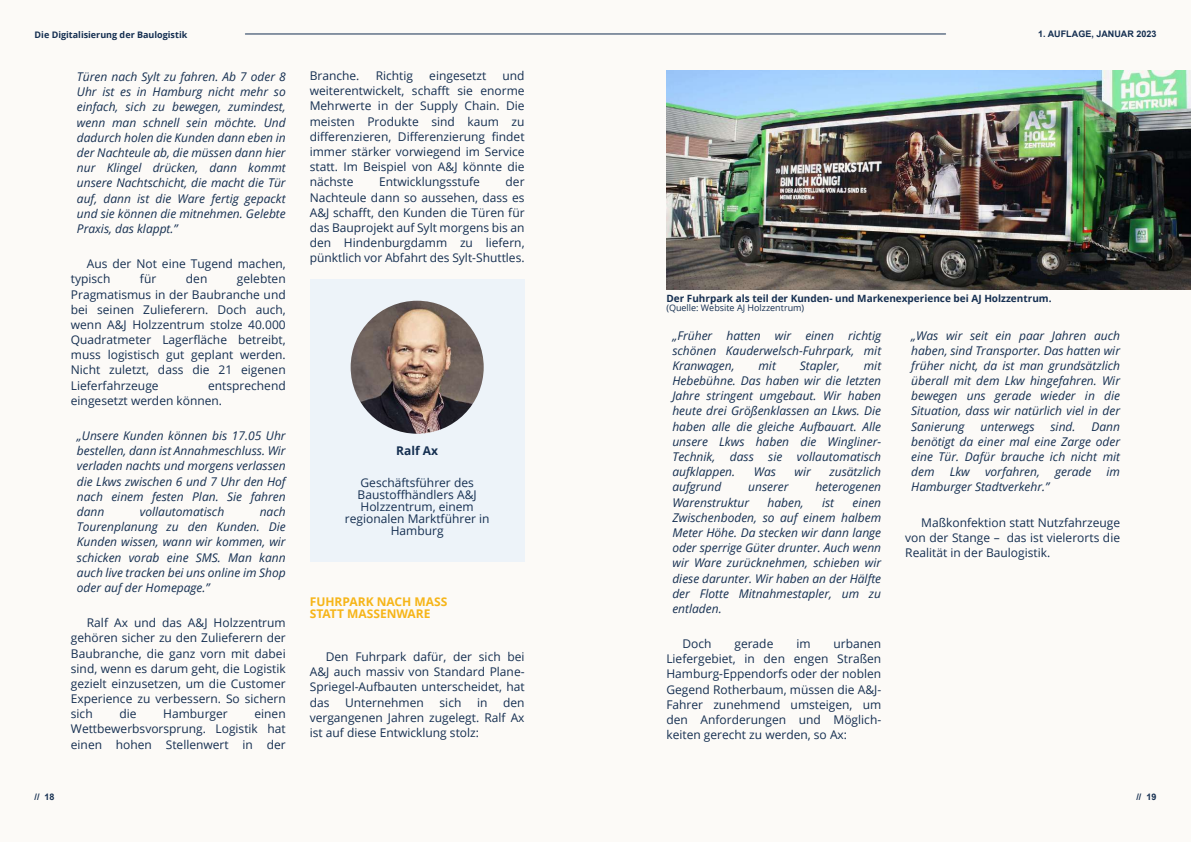
<style>
.page{position:relative;width:1191px;height:842px;background:#fff}
.page>*{position:absolute;margin:0;border:0;box-sizing:border-box;transform-origin:0 0}
.t1{font:italic 12px/15.2px "Open Sans";color:#152f51;text-align:justify}
.t2{font:12px/15.2px "Open Sans";color:#152f51;text-align:justify}
.t3{font:700 12px/12px "Open Sans";color:#f6b519}
.t4{font:700 12px "Open Sans";color:#152f51}
.t5{font:700 10px "Open Sans";color:#152f51}
.t6{font:700 9px "Open Sans";color:#152f51}
.t7{font:9px "Open Sans";color:#152f51}
.t8{font:700 9px "Arial";color:#152f51}
</style>
<div class="page">
<div style="left:0;top:0;width:595px;height:842px;background:#fcfaf7"></div>
<div style="left:595px;top:0;width:596px;height:842px;background:#fcfaf7"></div>
<hr style="left:245px;top:33px;width:700px;height:1px;background:#152f51">
<img style="left:666px;top:71px;width:525px;height:218px">
<div style="left:310px;top:280px;width:214px;height:282px;background:#edf3f9"></div>
<img style="left:351px;top:301px;width:133px;height:133px;border-radius:50%">
<p class="t6" style="left:35px;top:31px;width:154px">Die Digitalisierung der Baulogistik</p>
<p class="t1" style="left:77px;top:70px;width:210px">Türen nach Sylt zu fahren. Ab 7 oder 8<br>Uhr ist es in Hamburg nicht mehr so einfach, sich zu bewegen, zumindest, wenn man schnell sein möchte. Und dadurch holen die Kunden dann eben in der Nachteule ab, die müssen dann hier nur Klingel drücken, dann kommt unsere Nachtschicht, die macht die Tür auf, dann ist die Ware fertig gepackt und sie können die mitnehmen. Gelebte Praxis, das klappt.”</p>
<p class="t2" style="left:71px;top:257px;width:216px;text-indent:16px">Aus der Not eine Tugend machen, typisch</p>
<p class="t2" style="left:140px;top:273px;width:18px">für</p>
<p class="t2" style="left:186px;top:273px;width:23px">den</p>
<p class="t2" style="left:71px;top:273px;width:216px;text-indent:166px">gelebten Pragmatismus in der Baubranche und bei seinen Zulieferern. Doch auch, wenn A&amp;J Holzzentrum stolze 40.000<br>Quadratmeter Lagerfläche betreibt, muss logistisch gut geplant werden.<br>Nicht zuletzt, dass die 21 eigenen Lieferfahrzeuge</p>
<p class="t2" style="left:71px;top:379px;width:216px;text-indent:137px">entsprechend eingesetzt werden können.</p>
<p class="t1" style="left:77px;top:429px;width:210px">„Unsere Kunden können bis 17.05 Uhr bestellen, dann ist Annahmeschluss. Wir verladen nachts und morgens verlassen die Lkws zwischen 6 und 7 Uhr den Hof nach einem festen Plan. Sie fahren dann</p>
<p class="t1" style="left:77px;top:505px;width:210px;text-indent:183px">nach Tourenplanung zu den Kunden. Die Kunden wissen, wann wir kommen, wir schicken vorab eine SMS. Man kann auch live tracken bei uns online im Shop oder auf der Homepage.”</p>
<p class="t2" style="left:71px;top:616px;width:216px;text-indent:16px">Ralf Ax und das A&amp;J Holzzentrum gehören sicher zu den Zulieferern der Baubranche, die ganz vorn mit dabei sind, wenn es darum geht, die Logistik gezielt einzusetzen, um die Customer Experience zu verbessern. So sichern sich</p>
<p class="t1" style="left:140px;top:505px;width:86px">vollautomatisch</p>
<p class="t2" style="left:119px;top:707px;width:19px">die</p>
<p class="t2" style="left:163px;top:707px;width:66px">Hamburger</p>
<p class="t2" style="left:71px;top:707px;width:216px;text-indent:184px">einen Wettbewerbsvorsprung. Logistik hat einen hohen Stellenwert in der</p>
<p class="t2" style="left:310px;top:69px;width:216px;text-indent:193px">und weiterentwickelt, schafft sie enorme Mehrwerte in der Supply Chain. Die meisten Produkte sind kaum zu differenzieren, Differenzierung findet immer stärker vorwiegend im Service statt. Im Beispiel von A&amp;J könnte die nächste</p>
<p class="t2" style="left:310px;top:69px;width:51px">Branche.</p>
<p class="t2" style="left:376px;top:69px;width:39px">Richtig</p>
<p class="t2" style="left:429px;top:69px;width:58px">eingesetzt</p>
<p class="t2" style="left:379px;top:176px;width:102px">Entwicklungsstufe</p>
<p class="t2" style="left:310px;top:176px;width:216px;text-indent:196px">der Nachteule dann so aussehen, dass es A&amp;J schafft, den Kunden die Türen für das Bauprojekt auf Sylt morgens bis an den Hindenburgdamm zu liefern, pünktlich vor Abfahrt des Sylt-Shuttles.</p>
<p class="t4" style="left:396px;top:446px;width:43px">Ralf Ax</p>
<p class="t2" style="left:345px;top:478px;width:146px;line-height:12px;text-align:center">Geschäftsführer des<br>Baustoffhändlers A&amp;J<br>Holzzentrum, einem regionalen Marktführer in<br>Hamburg</p>
<p class="t3" style="left:310px;top:596px;width:139px">FUHRPARK NACH MASS<br>STATT MASSENWARE</p>
<p class="t2" style="left:310px;top:650px;width:216px;text-indent:16px">Den Fuhrpark dafür, der sich bei A&amp;J auch massiv von Standard Plane-Spriegel-Aufbauten unterscheidet, hat das</p>
<p class="t2" style="left:310px;top:696px;width:216px;text-indent:193px">den vergangenen Jahren zugelegt. Ralf Ax ist auf diese Entwicklung stolz:</p>
<p class="t2" style="left:345px;top:696px;width:80px">Unternehmen</p>
<p class="t2" style="left:439px;top:696px;width:23px">sich</p>
<p class="t2" style="left:477px;top:696px;width:12px">in</p>
<p class="t8" style="left:1038px;top:31px;width:120px">1. AUFLAGE, JANUAR 2023</p>
<p class="t5" style="left:666px;top:295px;width:387px">Der Fuhrpark als teil der Kunden- und Markenexperience bei AJ Holzzentrum.</p>
<p class="t7" style="left:666px;top:304px;width:139px">(Quelle: Website AJ Holzzentrum)</p>
<p class="t1" style="left:672px;top:329px;width:210px">„Früher hatten wir einen richtig schönen Kauderwelsch-Fuhrpark, mit Kranwagen,</p>
<p class="t1" style="left:758px;top:359px;width:19px">mit</p>
<p class="t1" style="left:799px;top:359px;width:42px">Stapler,</p>
<p class="t1" style="left:672px;top:359px;width:210px;text-indent:191px">mit Hebebühne. Das haben wir die letzten Jahre stringent umgebaut. Wir haben heute drei Größenklassen an Lkws. Die haben alle die gleiche Aufbauart. Alle unsere Lkws haben die Wingliner-Technik, dass sie vollautomatisch aufklappen.</p>
<p class="t1" style="left:754px;top:465px;width:24px">Was</p>
<p class="t1" style="left:794px;top:465px;width:18px">wir</p>
<p class="t1" style="left:829px;top:465px;width:53px">zusätzlich</p>
<p class="t1" style="left:672px;top:481px;width:50px">aufgrund</p>
<p class="t1" style="left:748px;top:481px;width:42px">unserer</p>
<p class="t1" style="left:815px;top:481px;width:67px">heterogenen</p>
<p class="t1" style="left:672px;top:496px;width:78px">Warenstruktur</p>
<p class="t1" style="left:767px;top:496px;width:38px">haben,</p>
<p class="t1" style="left:822px;top:496px;width:14px">ist</p>
<p class="t1" style="left:672px;top:496px;width:210px;text-indent:180px">einen Zwischenboden, so auf einem halbem Meter Höhe. Da stecken wir dann lange oder sperrige Güter drunter. Auch wenn wir Ware zurücknehmen, schieben wir diese darunter. Wir haben an der Hälfte der Flotte Mitnahmestapler, um zu entladen.</p>
<p class="t2" style="left:682px;top:637px;width:31px">Doch</p>
<p class="t2" style="left:734px;top:637px;width:40px">gerade</p>
<p class="t2" style="left:796px;top:637px;width:16px">im</p>
<p class="t2" style="left:666px;top:637px;width:216px;text-indent:167px">urbanen Liefergebiet, in den engen Straßen Hamburg-Eppendorfs oder der noblen Gegend Rotherbaum, müssen die A&amp;J-Fahrer zunehmend umsteigen, um den Anforderungen und Möglich&shy;keiten gerecht zu werden, so Ax:</p>
<p class="t1" style="left:911px;top:329px;width:210px">„Was wir seit ein paar Jahren auch haben, sind Transporter. Das hatten wir früher nicht, da ist man grundsätzlich überall mit dem Lkw hingefahren. Wir bewegen uns gerade wieder in die Situation, dass wir natürlich viel in der Sanierung</p>
<p class="t1" style="left:980px;top:420px;width:56px">unterwegs</p>
<p class="t1" style="left:1050px;top:420px;width:27px">sind.</p>
<p class="t1" style="left:911px;top:420px;width:210px;text-indent:180px">Dann benötigt da einer mal eine Zarge oder eine Tür. Dafür brauche ich nicht mit dem</p>
<p class="t1" style="left:949px;top:465px;width:22px">Lkw</p>
<p class="t1" style="left:985px;top:465px;width:56px">vorfahren,</p>
<p class="t1" style="left:1055px;top:465px;width:38px">gerade</p>
<p class="t1" style="left:1106px;top:465px;width:15px">im</p>
<p class="t1" style="left:911px;top:481px;width:140px">Hamburger Stadtverkehr.”</p>
<p class="t2" style="left:905px;top:516px;width:216px;text-indent:16px">Maßkonfektion statt Nutzfahrzeuge von der Stange – das ist vielerorts die Realität in der Baulogistik.</p>
<p class="t8" style="left:35px;top:793px;width:22px">// 18</p>
<p class="t8" style="left:1136px;top:793px;width:22px">// 19</p>
</div>
